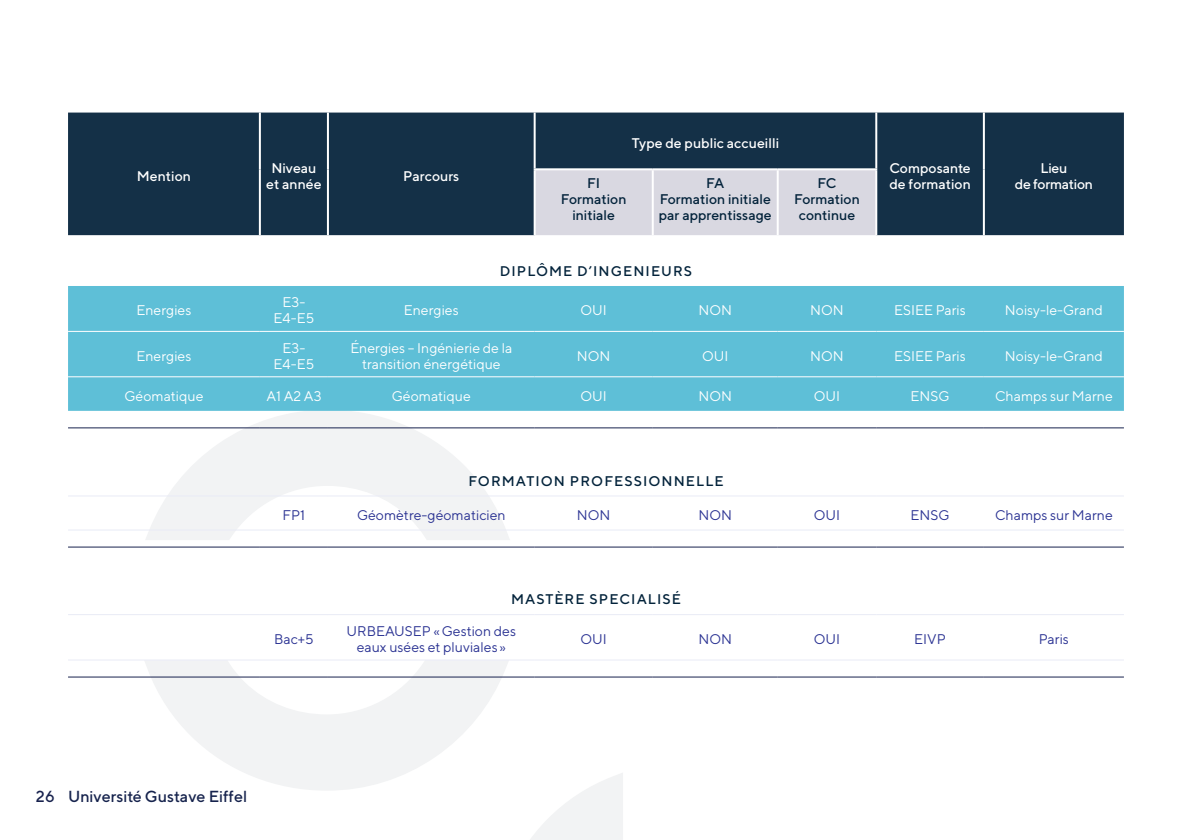
<style>
.page{position:relative;width:1191px;height:840px;background:#fff}
.page>*{position:absolute;margin:0;border:0;box-sizing:border-box;transform-origin:0 0}
.t1{font:500 16px "TT Norms";color:#16234d}
.Exergue{font:14px/16px "TT Norms";color:#fff;text-align:center}
.Exergue-2{font:14px/16px "TT Norms";color:#2b3393;text-align:center}
.Exergue-3{font:500 14px/16px "TT Norms";color:#fff;text-align:center}
.Exergue-4{font:500 14px/16px "TT Norms";color:#03233b;text-align:center}
.Exergue-5{font:500 14px "TT Norms";letter-spacing:.075em;color:#03233b}
.Exergue-6{font:500 14px "TT Norms";letter-spacing:-.02em;color:#fff}
.s1{color:#18224e}
</style>
<div class="page">
<svg style="left:145px;top:410px;width:365px;height:130px;fill:#f2f3f4"></svg>
<svg style="left:531px;top:773px;width:92px;height:66px"></svg>
<svg style="left:144px;top:660px;width:365px;height:130px;fill:#f2f3f4"></svg>
<div style="left:68px;top:112px;width:1056px;height:123px;background:#143047"></div>
<div style="left:535px;top:170px;width:340px;height:65px;background:#d9d8e1"></div>
<div style="left:68px;top:286px;width:1056px;height:124px;background:#5ebfd7"></div>
<hr style="left:875px;top:112px;width:2px;height:56px;background:#fff">
<hr style="left:983px;top:112px;width:2px;height:57px;background:#fff">
<hr style="left:875px;top:170px;width:2px;height:65px;background:#fff">
<hr style="left:983px;top:169px;width:2px;height:66px;background:#fff">
<hr style="left:68px;top:427px;width:192px;height:1px;background:#18224e">
<hr style="left:260px;top:427px;width:68px;height:1px;background:#18224e">
<hr style="left:328px;top:427px;width:206px;height:1px;background:#18224e">
<hr style="left:534px;top:427px;width:119px;height:1px;background:#18224e">
<hr style="left:653px;top:427px;width:124px;height:1px;background:#18224e">
<hr style="left:777px;top:427px;width:99px;height:1px;background:#18224e">
<hr style="left:876px;top:427px;width:108px;height:1px;background:#18224e">
<hr style="left:984px;top:427px;width:140px;height:1px;background:#18224e">
<hr style="left:259px;top:112px;width:2px;height:57px;background:#fff">
<hr style="left:327px;top:112px;width:2px;height:57px;background:#fff">
<hr style="left:533px;top:112px;width:2px;height:56px;background:#fff">
<hr style="left:259px;top:169px;width:2px;height:66px;background:#fff">
<hr style="left:327px;top:169px;width:2px;height:66px;background:#fff">
<hr style="left:533px;top:168px;width:120px;height:2px;background:#fff">
<hr style="left:533px;top:170px;width:2px;height:65px;background:#fff">
<hr style="left:653px;top:168px;width:124px;height:2px;background:#fff">
<hr style="left:652px;top:170px;width:2px;height:65px;background:#fff">
<hr style="left:777px;top:168px;width:100px;height:2px;background:#fff">
<hr style="left:776px;top:170px;width:2px;height:65px;background:#fff">
<hr style="left:68px;top:331px;width:192px;height:1px;background:#fff">
<hr style="left:260px;top:331px;width:68px;height:1px;background:#fff">
<hr style="left:328px;top:331px;width:206px;height:1px;background:#fff">
<hr style="left:534px;top:331px;width:119px;height:1px;background:#fff">
<hr style="left:653px;top:331px;width:124px;height:1px;background:#fff">
<hr style="left:777px;top:331px;width:99px;height:1px;background:#fff">
<hr style="left:876px;top:331px;width:108px;height:1px;background:#fff">
<hr style="left:984px;top:331px;width:140px;height:1px;background:#fff">
<hr style="left:534px;top:376px;width:119px;height:1px;background:#fff">
<hr style="left:653px;top:376px;width:124px;height:1px;background:#fff">
<hr style="left:777px;top:376px;width:99px;height:1px;background:#fff">
<hr style="left:876px;top:376px;width:108px;height:1px;background:#fff">
<hr style="left:984px;top:376px;width:140px;height:1px;background:#fff">
<hr style="left:68px;top:376px;width:192px;height:1px;background:#fff">
<hr style="left:260px;top:376px;width:68px;height:1px;background:#fff">
<hr style="left:328px;top:376px;width:206px;height:1px;background:#fff">
<hr style="left:68px;top:495px;width:192px;height:1px;background:#e9ebf6">
<hr style="left:260px;top:495px;width:68px;height:1px;background:#e9ebf6">
<hr style="left:328px;top:495px;width:206px;height:1px;background:#e9ebf6">
<hr style="left:68px;top:613px;width:192px;height:1px;background:#e9ebf6">
<hr style="left:260px;top:613px;width:68px;height:1px;background:#e9ebf6">
<hr style="left:328px;top:613px;width:206px;height:1px;background:#e9ebf6">
<hr style="left:68px;top:659px;width:192px;height:1px;background:#e9ebf6">
<hr style="left:260px;top:659px;width:68px;height:1px;background:#e9ebf6">
<hr style="left:328px;top:659px;width:206px;height:1px;background:#e9ebf6">
<hr style="left:534px;top:659px;width:119px;height:1px;background:#e9ebf6">
<hr style="left:653px;top:659px;width:124px;height:1px;background:#e9ebf6">
<hr style="left:777px;top:659px;width:99px;height:1px;background:#e9ebf6">
<hr style="left:68px;top:529px;width:192px;height:1px;background:#e9ebf6">
<hr style="left:260px;top:529px;width:68px;height:1px;background:#e9ebf6">
<hr style="left:328px;top:529px;width:206px;height:1px;background:#e9ebf6">
<hr style="left:534px;top:495px;width:119px;height:1px;background:#e9ebf6">
<hr style="left:653px;top:495px;width:124px;height:1px;background:#e9ebf6">
<hr style="left:777px;top:495px;width:99px;height:1px;background:#e9ebf6">
<hr style="left:876px;top:495px;width:108px;height:1px;background:#e9ebf6">
<hr style="left:984px;top:495px;width:140px;height:1px;background:#e9ebf6">
<hr style="left:534px;top:613px;width:119px;height:1px;background:#e9ebf6">
<hr style="left:653px;top:613px;width:124px;height:1px;background:#e9ebf6">
<hr style="left:777px;top:613px;width:99px;height:1px;background:#e9ebf6">
<hr style="left:876px;top:613px;width:108px;height:1px;background:#e9ebf6">
<hr style="left:984px;top:613px;width:140px;height:1px;background:#e9ebf6">
<hr style="left:876px;top:659px;width:108px;height:1px;background:#e9ebf6">
<hr style="left:984px;top:659px;width:140px;height:1px;background:#e9ebf6">
<hr style="left:534px;top:529px;width:119px;height:1px;background:#e9ebf6">
<hr style="left:653px;top:529px;width:124px;height:1px;background:#e9ebf6">
<hr style="left:777px;top:529px;width:99px;height:1px;background:#e9ebf6">
<hr style="left:876px;top:529px;width:108px;height:1px;background:#e9ebf6">
<hr style="left:984px;top:529px;width:140px;height:1px;background:#e9ebf6">
<hr style="left:68px;top:676px;width:192px;height:1px;background:#18224e">
<hr style="left:260px;top:676px;width:68px;height:1px;background:#18224e">
<hr style="left:328px;top:676px;width:206px;height:1px;background:#18224e">
<hr style="left:534px;top:676px;width:119px;height:1px;background:#18224e">
<hr style="left:653px;top:676px;width:124px;height:1px;background:#18224e">
<hr style="left:777px;top:676px;width:99px;height:1px;background:#18224e">
<hr style="left:876px;top:676px;width:108px;height:1px;background:#18224e">
<hr style="left:984px;top:676px;width:140px;height:1px;background:#18224e">
<hr style="left:68px;top:546px;width:192px;height:1px;background:#18224e">
<hr style="left:260px;top:546px;width:68px;height:1px;background:#18224e">
<hr style="left:328px;top:546px;width:206px;height:1px;background:#18224e">
<hr style="left:534px;top:546px;width:119px;height:1px;background:#18224e">
<hr style="left:653px;top:546px;width:124px;height:1px;background:#18224e">
<hr style="left:777px;top:546px;width:99px;height:1px;background:#18224e">
<hr style="left:876px;top:546px;width:108px;height:1px;background:#18224e">
<hr style="left:984px;top:546px;width:140px;height:1px;background:#18224e">
<p class="Exergue-3" style="left:137px;top:167px;width:56px">Mention</p>
<p class="Exergue-3" style="left:266px;top:159px;width:57px">Niveau et année</p>
<p class="Exergue-3" style="left:403px;top:167px;width:57px">Parcours</p>
<p class="Exergue-3" style="left:632px;top:134px;width:149px">Type de public accueilli</p>
<p class="Exergue-3" style="left:889px;top:159px;width:83px;text-align:left">Composante de formation</p>
<p class="Exergue-3" style="left:1040px;top:159px;width:28px">Lieu</p>
<p class="Exergue-4" style="left:817px;top:175px;width:21px">FC</p>
<p class="Exergue-4" style="left:794px;top:191px;width:67px">Formation continue</p>
<p class="Exergue-4" style="left:587px;top:175px;width:15px">FI</p>
<p class="Exergue-6" style="left:1014px;top:175px;width:80px">de formation</p>
<p class="Exergue-4" style="left:561px;top:191px;width:67px">Formation initiale</p>
<p class="Exergue-4" style="left:706px;top:175px;width:20px">FA</p>
<p class="Exergue-4" style="left:659px;top:191px;width:114px;text-align:left">Formation initiale par apprentissage</p>
<p class="Exergue-5" style="left:500px;top:262px;width:194px">DIPLÔME D’INGENIEURS</p>
<p class="Exergue" style="left:137px;top:302px;width:56px">Energies</p>
<p class="Exergue" style="left:274px;top:294px;width:42px">E3-<br>E4-E5</p>
<p class="Exergue" style="left:404px;top:302px;width:56px">Energies</p>
<p class="Exergue" style="left:580px;top:302px;width:28px">OUI</p>
<p class="Exergue" style="left:698px;top:302px;width:35px">NON</p>
<p class="Exergue" style="left:810px;top:302px;width:35px">NON</p>
<p class="Exergue" style="left:894px;top:302px;width:73px">ESIEE Paris</p>
<p class="Exergue" style="left:1005px;top:302px;width:99px">Noisy-le-Grand</p>
<p class="Exergue" style="left:137px;top:347px;width:56px">Energies</p>
<p class="Exergue" style="left:274px;top:339px;width:42px">E3-<br>E4-E5</p>
<p class="Exergue" style="left:350px;top:339px;width:163px">Énergies – Ingénierie de la transition énergétique</p>
<p class="Exergue" style="left:577px;top:347px;width:35px">NON</p>
<p class="Exergue" style="left:702px;top:347px;width:28px">OUI</p>
<p class="Exergue" style="left:810px;top:347px;width:35px">NON</p>
<p class="Exergue" style="left:894px;top:347px;width:73px">ESIEE Paris</p>
<p class="Exergue" style="left:1005px;top:347px;width:99px">Noisy-le-Grand</p>
<p class="Exergue" style="left:124px;top:387px;width:81px">Géomatique</p>
<p class="Exergue" style="left:266px;top:387px;width:57px">A1 A2 A3</p>
<p class="Exergue" style="left:392px;top:387px;width:81px">Géomatique</p>
<p class="Exergue" style="left:580px;top:387px;width:28px">OUI</p>
<p class="Exergue" style="left:698px;top:387px;width:35px">NON</p>
<p class="Exergue" style="left:814px;top:387px;width:28px">OUI</p>
<p class="Exergue" style="left:910px;top:387px;width:40px">ENSG</p>
<p class="Exergue" style="left:995px;top:387px;width:119px">Champs sur Marne</p>
<p class="Exergue-5" style="left:468px;top:472px;width:257px">FORMATION PROFESSIONNELLE</p>
<p class="Exergue-2" style="left:283px;top:506px;width:24px">FP1</p>
<p class="Exergue-2" style="left:357px;top:506px;width:150px">Géomètre-géomaticien</p>
<p class="Exergue-2" style="left:577px;top:506px;width:35px">NON</p>
<p class="Exergue-2" style="left:698px;top:506px;width:35px">NON</p>
<p class="Exergue-2" style="left:814px;top:506px;width:28px">OUI</p>
<p class="Exergue-2" style="left:910px;top:506px;width:40px">ENSG</p>
<p class="Exergue-2" style="left:995px;top:506px;width:119px">Champs sur Marne</p>
<p class="Exergue-5" style="left:511px;top:590px;width:171px">MASTÈRE SPECIALISÉ</p>
<p class="Exergue-2" style="left:274px;top:630px;width:41px">Bac+5</p>
<p class="Exergue-2" style="left:346px;top:622px;width:171px">URBEAUSEP «Gestion des eaux usées et pluviales »</p>
<p class="Exergue-2" style="left:580px;top:630px;width:28px">OUI</p>
<p class="Exergue-2" style="left:698px;top:630px;width:35px">NON</p>
<p class="Exergue-2" style="left:814px;top:630px;width:28px">OUI</p>
<p class="Exergue-2" style="left:914px;top:630px;width:33px">EIVP</p>
<p class="Exergue-2" style="left:1038px;top:630px;width:32px">Paris</p>
<p class="t1" style="left:36px;top:786px;width:213px"><span class="s1">26</span> Université Gustave Eiffel</p>
</div>
